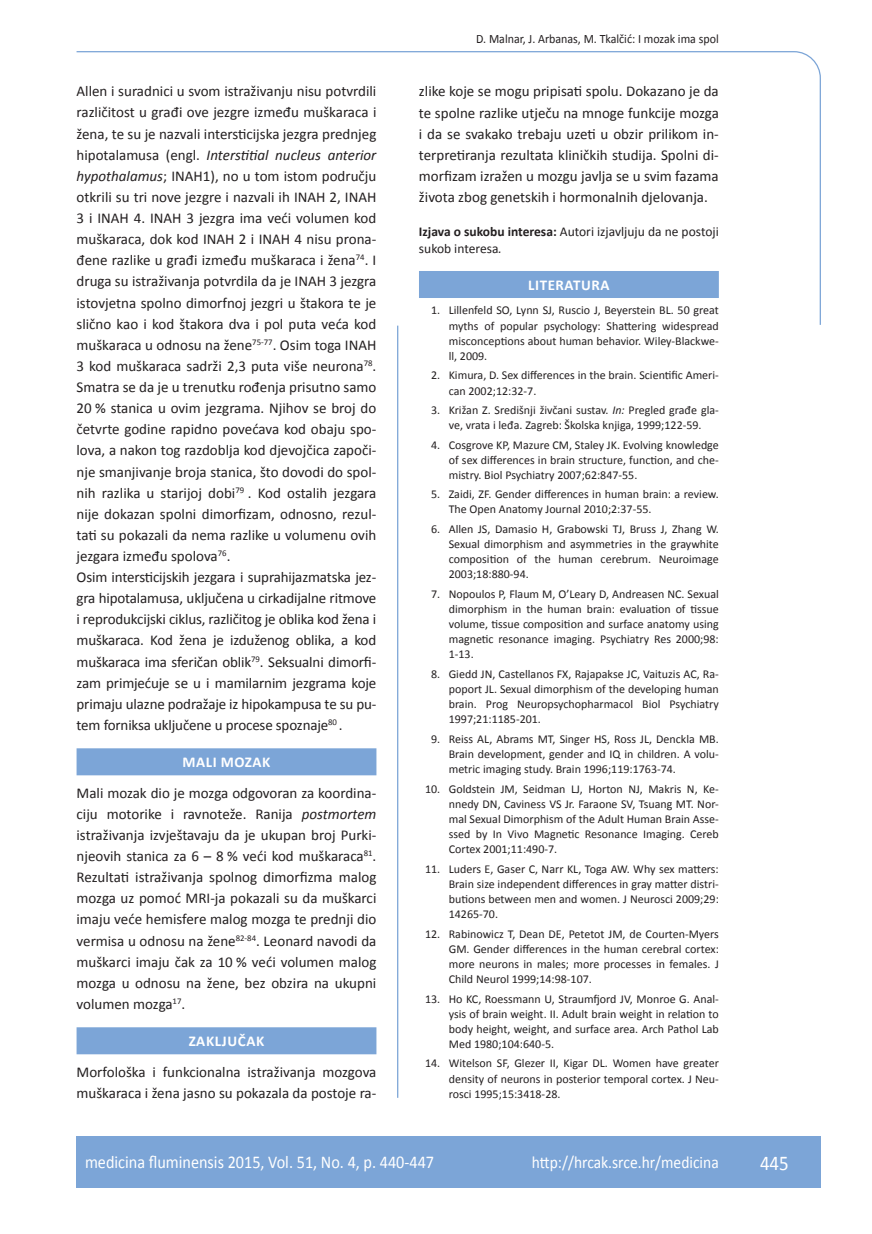
<style>
.page{position:relative;width:872px;height:1234px;background:#fff}
.page>*{position:absolute;margin:0;border:0;box-sizing:border-box;transform-origin:0 0}
.t1{font:21px "Calibri";color:#fff;scale:.9 1}
.t2{font:18px "Calibri";color:#fff;scale:.9 1}
.t3{font:17.25px "Calibri";color:#fff;scale:.9 1}
.t4{font:15px/21.1px "Calibri";color:#231f20}
.t5{font:700 15px "Calibri";letter-spacing:.04em;color:#fff}
.t6{font:13.5px/16.6px "Calibri";color:#231f20}
.t7{font:12.75px "Calibri";color:#231f20;scale:.94 1}
.t8{font:12px/15.1px "Calibri";color:#231f20;text-align:justify}
.s1{font-style:italic}
.s2{font-weight:700}
</style>
<div class="page">
<svg style="left:76px;top:51px;width:745px;height:275px"></svg>
<hr style="left:397px;top:325px;width:1px;height:772px;background:#7ca5d7">
<div style="left:77px;top:1135px;width:744px;height:51px;background:#7ca5d7"></div>
<div style="left:77px;top:748px;width:299px;height:27px;background:#7ca5d7"></div>
<div style="left:77px;top:1027px;width:299px;height:27px;background:#7ca5d7"></div>
<div style="left:419px;top:271px;width:300px;height:27px;background:#7ca5d7"></div>
<p class="t4" style="left:77px;top:80px;width:301px">Allen i suradnici u svom istraživanju nisu potvrdili različitost u građi ove jezgre između muškaraca i žena, te su je nazvali intersticijska jezgra prednjeg hipotalamusa (engl. <span class="s1">Interstitial nucleus anterior hypothalamus</span>; INAH1), no u tom istom području otkrili su tri nove jezgre i nazvali ih INAH 2, INAH 3 i INAH 4. INAH 3 jezgra ima veći volumen kod muškaraca, dok kod INAH 2 i INAH 4 nisu prona&shy;đene razlike u građi između muškaraca i žena<sup>74</sup>. I druga su istraživanja potvrdila da je INAH 3 jezgra istovjetna spolno dimorfnoj jezgri u štakora te je slično kao i kod štakora dva i pol puta veća kod muškaraca u odnosu na žene<sup>75-77</sup>. Osim toga INAH 3 kod muškaraca sadrži 2,3 puta više neurona<sup>78</sup>.<br>Smatra se da je u trenutku rođenja prisutno samo 20 % stanica u ovim jezgrama. Njihov se broj do četvrte godine rapidno povećava kod obaju spo&shy;lova, a nakon tog razdoblja kod djevojčica započi&shy;nje smanjivanje broja stanica, što dovodi do spol&shy;nih razlika u starijoj dobi<sup>79</sup> . Kod ostalih jezgara nije dokazan spolni dimorfizam, odnosno, rezul&shy;tati su pokazali da nema razlike u volumenu ovih jezgara između spolova<sup>76</sup>.<br>Osim intersticijskih jezgara i suprahijazmatska jez&shy;gra hipotalamusa, uključena u cirkadijalne ritmove i reprodukcijski ciklus, različitog je oblika kod žena i muškaraca. Kod žena je izduženog oblika, a kod muškaraca ima sferičan oblik<sup>79</sup>. Seksualni dimorfi&shy;zam primjećuje se u i mamilarnim jezgrama koje primaju ulazne podražaje iz hipokampusa te su pu&shy;tem forniksa uključene u procese spoznaje<sup>80</sup> .</p>
<p class="t5" style="left:182px;top:752px;width:89px">MALI MOZAK</p>
<p class="t4" style="left:77px;top:781px;width:301px;text-align:justify">Mali mozak dio je mozga odgovoran za koordina&shy;ciju motorike i ravnoteže. Ranija <span class="s1">postmortem </span>istraživanja izvještavaju da je ukupan broj Purki&shy;njeovih stanica za 6 – 8 % veći kod muškaraca<sup>81</sup>.<br>Rezultati istraživanja spolnog dimorfizma malog mozga uz pomoć MRI-ja pokazali su da muškarci imaju veće hemisfere malog mozga te prednji dio vermisa u odnosu na žene<sup>82-84</sup>. Leonard navodi da muškarci imaju čak za 10 % veći volumen malog mozga u odnosu na žene, bez obzira na ukupni volumen mozga<sup>17</sup>.</p>
<p class="t5" style="left:189px;top:1031px;width:77px">ZAKLJUČAK</p>
<p class="t4" style="left:77px;top:1060px;width:301px">Morfološka i funkcionalna istraživanja mozgova muškaraca i žena jasno su pokazala da postoje ra-</p>
<p class="t7" style="left:476px;top:30px;width:259px">D. Malnar, J. Arbanas, M. Tkalčić: I mozak ima spol</p>
<p class="t4" style="left:419px;top:80px;width:301px;text-align:justify">zlike koje se mogu pripisati spolu. Dokazano je da te spolne razlike utječu na mnoge funkcije mozga i da se svakako trebaju uzeti u obzir prilikom in&shy;terpretiranja rezultata kliničkih studija. Spolni di&shy;morfizam izražen u mozgu javlja se u svim fazama života zbog genetskih i hormonalnih djelovanja.</p>
<p class="t6" style="left:419px;top:222px;width:301px"><span class="s2">Izjava o sukobu interesa:</span> Autori izjavljuju da ne postoji sukob interesa<span class="s1">.</span></p>
<p class="t5" style="left:528px;top:275px;width:83px">LITERATURA</p>
<p class="t8" style="left:449px;top:302px;width:271px;text-indent:-18px">1. Lillenfeld SO, Lynn SJ, Ruscio J, Beyerstein BL. 50 great myths of popular psychology: Shattering widespread misconceptions about human behavior. Wiley-Blackwe&shy;ll, 2009.</p>
<p class="t8" style="left:449px;top:367px;width:271px;text-indent:-18px">2. Kimura, D. Sex differences in the brain. Scientific Ameri&shy;can 2002;12:32-7.</p>
<p class="t8" style="left:431px;top:402px;width:289px;text-align:center">3. Križan Z. Središnji živčani sustav. <span class="s1">In:</span> Pregled građe gla&shy;ve, vrata i leđa. Zagreb: Školska knjiga, 1999;122-59.</p>
<p class="t8" style="left:449px;top:436px;width:271px;text-indent:-18px">4. Cosgrove KP, Mazure CM, Staley JK. Evolving knowledge of sex differences in brain structure, function, and che&shy;mistry. Biol Psychiatry 2007;62:847-55.</p>
<p class="t8" style="left:449px;top:486px;width:271px;text-indent:-18px">5. Zaidi, ZF. Gender differences in human brain: a review.<br>The Open Anatomy Journal 2010;2:37-55.</p>
<p class="t8" style="left:449px;top:520px;width:271px;text-indent:-18px">6. Allen JS, Damasio H, Grabowski TJ, Bruss J, Zhang W.<br>Sexual dimorphism and asymmetries in the graywhite composition of the human cerebrum. Neuroimage 2003;18:880-94.</p>
<p class="t8" style="left:449px;top:585px;width:272px;text-indent:-18px">7. Nopoulos P, Flaum M, O’Leary D, Andreasen NC. Sexual dimorphism in the human brain: evaluation of tissue volume, tissue composition and surface anatomy using magnetic resonance imaging. Psychiatry Res 2000;98:<br>1-13.</p>
<p class="t8" style="left:449px;top:665px;width:272px;text-indent:-18px">8. Giedd JN, Castellanos FX, Rajapakse JC, Vaituzis AC, Ra&shy;poport JL. Sexual dimorphism of the developing human brain. Prog Neuropsychopharmacol Biol Psychiatry 1997;21:1185-201.</p>
<p class="t8" style="left:449px;top:730px;width:271px;text-indent:-18px">9. Reiss AL, Abrams MT, Singer HS, Ross JL, Denckla MB.<br>Brain development, gender and IQ in children. A volu&shy;metric imaging study. Brain 1996;119:1763-74.</p>
<p class="t8" style="left:449px;top:780px;width:271px;text-indent:-24px">10. Goldstein JM, Seidman LJ, Horton NJ, Makris N, Ke&shy;nnedy DN, Caviness VS Jr. Faraone SV, Tsuang MT. Nor&shy;mal Sexual Dimorphism of the Adult Human Brain Asse&shy;ssed by In Vivo Magnetic Resonance Imaging. Cereb Cortex 2001;11:490-7.</p>
<p class="t8" style="left:449px;top:860px;width:272px;text-indent:-24px">11. Luders E, Gaser C, Narr KL, Toga AW. Why sex matters:<br>Brain size independent differences in gray matter distri&shy;butions between men and women. J Neurosci 2009;29:<br>14265-70.</p>
<p class="t8" style="left:449px;top:925px;width:272px;text-indent:-24px">12. Rabinowicz T, Dean DE, Petetot JM, de Courten-Myers GM. Gender differences in the human cerebral cortex: more neurons in males; more processes in females. J Child Neurol 1999;14:98-107.</p>
<p class="t8" style="left:449px;top:990px;width:271px;text-indent:-24px">13. Ho KC, Roessmann U, Straumfjord JV, Monroe G. Anal&shy;ysis of brain weight. II. Adult brain weight in relation to body height, weight, and surface area. Arch Pathol Lab Med 1980;104:640-5.</p>
<p class="t8" style="left:449px;top:1054px;width:271px;text-indent:-24px">14. Witelson SF, Glezer II, Kigar DL. Women have greater density of neurons in posterior temporal cortex. J Neu&shy;rosci 1995;15:3418-28.</p>
<p class="t2" style="left:85px;top:1150px;width:389px">medicina fluminensis 2015, Vol. 51, No. 4, p. 440-447</p>
<p class="t3" style="left:532px;top:1151px;width:209px">http://hrcak.srce.hr/medicina</p>
<h1 class="t1" style="left:760px;top:1149px;width:33px">445</h1>
</div>
